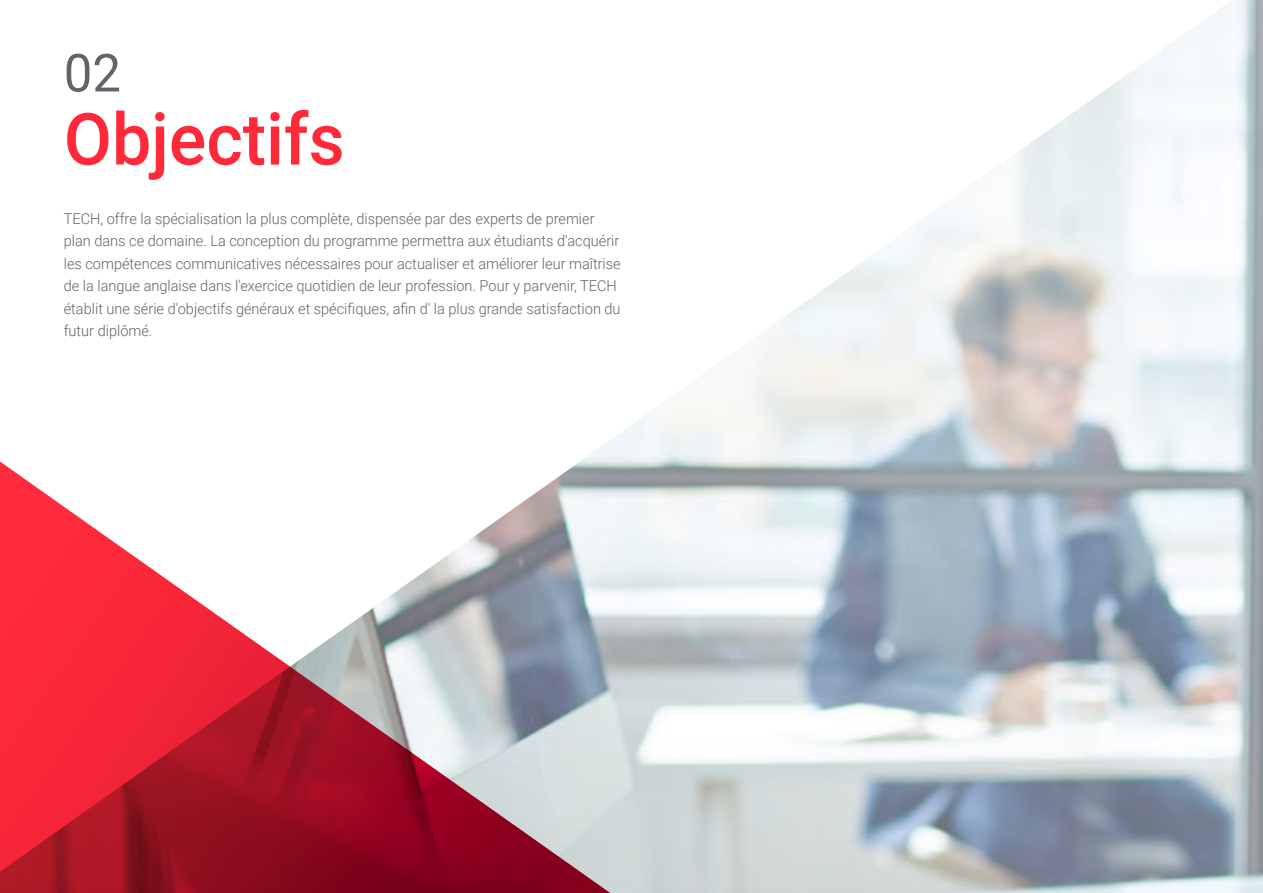
<style>
.page{position:relative;width:1263px;height:893px;background:#fff}
.page>*{position:absolute;margin:0;border:0;box-sizing:border-box;transform-origin:0 0}
.t1{font:500 72px "Roboto";color:#ff293a}
.t2{font:52.5px "Roboto";color:#61646a}
.t3{font:300 15px/22.5px "Roboto";color:#61646a}
</style>
<div class="page">
<img style="left:603px;top:0;width:660px;height:893px">
<svg style="left:0;top:446px;width:640px;height:447px"></svg>
<h2 class="t2" style="left:64px;top:36px;width:59px">02</h2>
<h1 class="t1" style="left:64px;top:89px;width:282px">Objectifs</h1>
<p class="t3" style="left:64px;top:207px;width:558px">TECH, offre la spécialisation la plus complète, dispensée par des experts de premier plan dans ce domaine. La conception du programme permettra aux étudiants d'acquérir les compétences communicatives nécessaires pour actualiser et améliorer leur maîtrise de la langue anglaise dans l'exercice quotidien de leur profession. Pour y parvenir, TECH établit une série d'objectifs généraux et spécifiques, afin d' la plus grande satisfaction du futur diplômé.</p>
</div>
